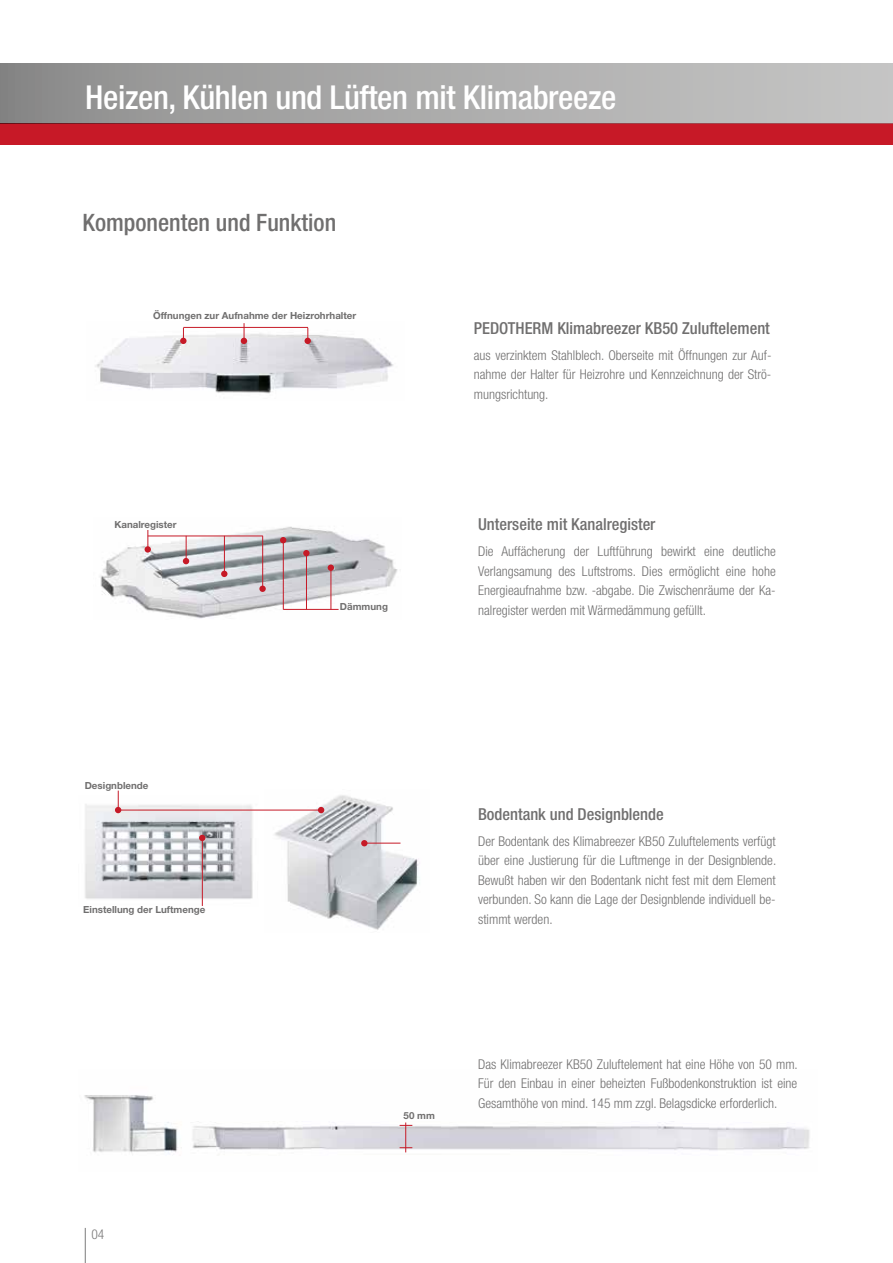
<style>
.page{position:relative;width:893px;height:1263px;background:#fff}
.page>*{position:absolute;margin:0;border:0;box-sizing:border-box;transform-origin:0 0}
.t1{font:500 condensed 33px "Helvetica Neue";letter-spacing:-.01em;color:#fff}
.t2{font:500 condensed 24px "Helvetica Neue";color:#706f6f}
.t3{font:500 condensed 16.5px "Helvetica Neue";color:#706f6f}
.t4{font:300 condensed 13.5px/19.5px "Helvetica Neue";color:#706f6f;text-align:justify}
.t5{font:300 condensed 13.5px "Helvetica Neue";color:#7c7b7b}
.t6{font:700 9.75px "Helvetica Neue";color:#706f6f}
</style>
<div class="page">
<img style="left:95px;top:326px;width:299px;height:68px">
<img style="left:100px;top:526px;width:298px;height:93px">
<img style="left:84px;top:1095px;width:726px;height:59px">
<img style="left:85px;top:804px;width:174px;height:102px">
<img style="left:264px;top:795px;width:156px;height:135px">
<div style="left:0;top:123px;width:893px;height:22px;background:#c71927"></div>
<div style="left:0;top:64px;width:893px;height:59px;background:linear-gradient(to right,#8d8d8d,#c8c8c7)"></div>
<hr style="left:85px;top:1228px;width:1px;height:35px;background:#7c7b7b">
<hr style="left:405px;top:1122px;width:1px;height:30px;background:#c61a27">
<div style="left:180px;top:338px;width:7px;height:6px;background:#c61a27;border-radius:50%"></div>
<svg style="left:241px;top:323px;width:6px;height:21px"></svg>
<svg style="left:305px;top:328px;width:6px;height:16px"></svg>
<hr style="left:183px;top:327px;width:125px;height:1px;background:#c61a27">
<div style="left:145px;top:546px;width:6px;height:7px;background:#c61a27;border-radius:50%"></div>
<svg style="left:148px;top:530px;width:1px;height:17px"></svg>
<svg style="left:183px;top:537px;width:6px;height:27px"></svg>
<hr style="left:148px;top:536px;width:115px;height:1px;background:#c61a27">
<svg style="left:221px;top:571px;width:6px;height:6px"></svg>
<hr style="left:224px;top:536px;width:1px;height:39px;background:#c61a27">
<div style="left:259px;top:585px;width:7px;height:7px;background:#c61a27;border-radius:50%"></div>
<hr style="left:262px;top:536px;width:1px;height:53px;background:#c61a27">
<svg style="left:280px;top:537px;width:6px;height:6px"></svg>
<hr style="left:283px;top:540px;width:1px;height:69px;background:#c61a27">
<div style="left:303px;top:550px;width:7px;height:6px;background:#c61a27;border-radius:50%"></div>
<hr style="left:306px;top:553px;width:1px;height:56px;background:#c61a27">
<div style="left:328px;top:564px;width:6px;height:7px;background:#c61a27;border-radius:50%"></div>
<hr style="left:331px;top:567px;width:1px;height:42px;background:#c61a27">
<hr style="left:283px;top:609px;width:56px;height:1px;background:#c61a27">
<svg style="left:115px;top:791px;width:6px;height:22px"></svg>
<svg style="left:199px;top:835px;width:6px;height:6px"></svg>
<hr style="left:202px;top:839px;width:1px;height:67px;background:#c61a27">
<hr style="left:119px;top:810px;width:202px;height:1px;background:#c61a27">
<svg style="left:318px;top:807px;width:6px;height:6px"></svg>
<div style="left:361px;top:840px;width:7px;height:6px;background:#c61a27;border-radius:50%"></div>
<hr style="left:365px;top:843px;width:35px;height:1px;background:#c61a27">
<h1 class="t1" style="left:85px;top:77px;width:533px">Heizen, Kühlen und Lüften mit Klimabreeze</h1>
<h2 class="t2" style="left:83px;top:209px;width:255px">Komponenten und Funktion</h2>
<p class="t6" style="left:153px;top:310px;width:204px">Öffnungen zur Aufnahme der Heizrohrhalter</p>
<p class="t6" style="left:114px;top:518px;width:64px">Kanalregister</p>
<p class="t6" style="left:340px;top:600px;width:50px">Dämmung</p>
<p class="t3" style="left:474px;top:318px;width:297px">PEDOTHERM Klimabreezer KB50 Zuluftelement</p>
<p class="t4" style="left:474px;top:345px;width:299px">aus verzinktem Stahlblech. Oberseite mit Öffnungen zur Auf&shy;nahme der Halter für Heizrohre und Kennzeichnung der Strö&shy;mungsrichtung.</p>
<p class="t3" style="left:478px;top:514px;width:179px">Unterseite mit Kanalregister</p>
<p class="t4" style="left:478px;top:541px;width:299px">Die Auffächerung der Luftführung bewirkt eine deutliche Verlangsamung des Luftstroms. Dies ermöglicht eine hohe Energieaufnahme bzw. -abgabe. Die Zwischenräume der Ka&shy;nalregister werden mit Wärmedämmung gefüllt.</p>
<p class="t6" style="left:85px;top:779px;width:65px">Designblende</p>
<p class="t6" style="left:83px;top:903px;width:124px">Einstellung der Luftmenge</p>
<p class="t5" style="left:91px;top:1226px;width:14px">04</p>
<p class="t3" style="left:478px;top:804px;width:187px">Bodentank und Designblende</p>
<p class="t4" style="left:478px;top:831px;width:300px">Der Bodentank des Klimabreezer KB50 Zuluftelements verfügt über eine Justierung für die Luftmenge in der Designblende.<br>Bewußt haben wir den Bodentank nicht fest mit dem Element verbunden. So kann die Lage der Designblende individuell be&shy;stimmt werden.</p>
<p class="t6" style="left:404px;top:1109px;width:33px">50 mm</p>
<p class="t4" style="left:478px;top:1054px;width:321px">Das Klimabreezer KB50 Zuluftelement hat eine Höhe von 50 mm.<br>Für den Einbau in einer beheizten Fußbodenkonstruktion ist eine Gesamthöhe von mind. 145 mm zzgl. Belagsdicke erforderlich.</p>
</div>
